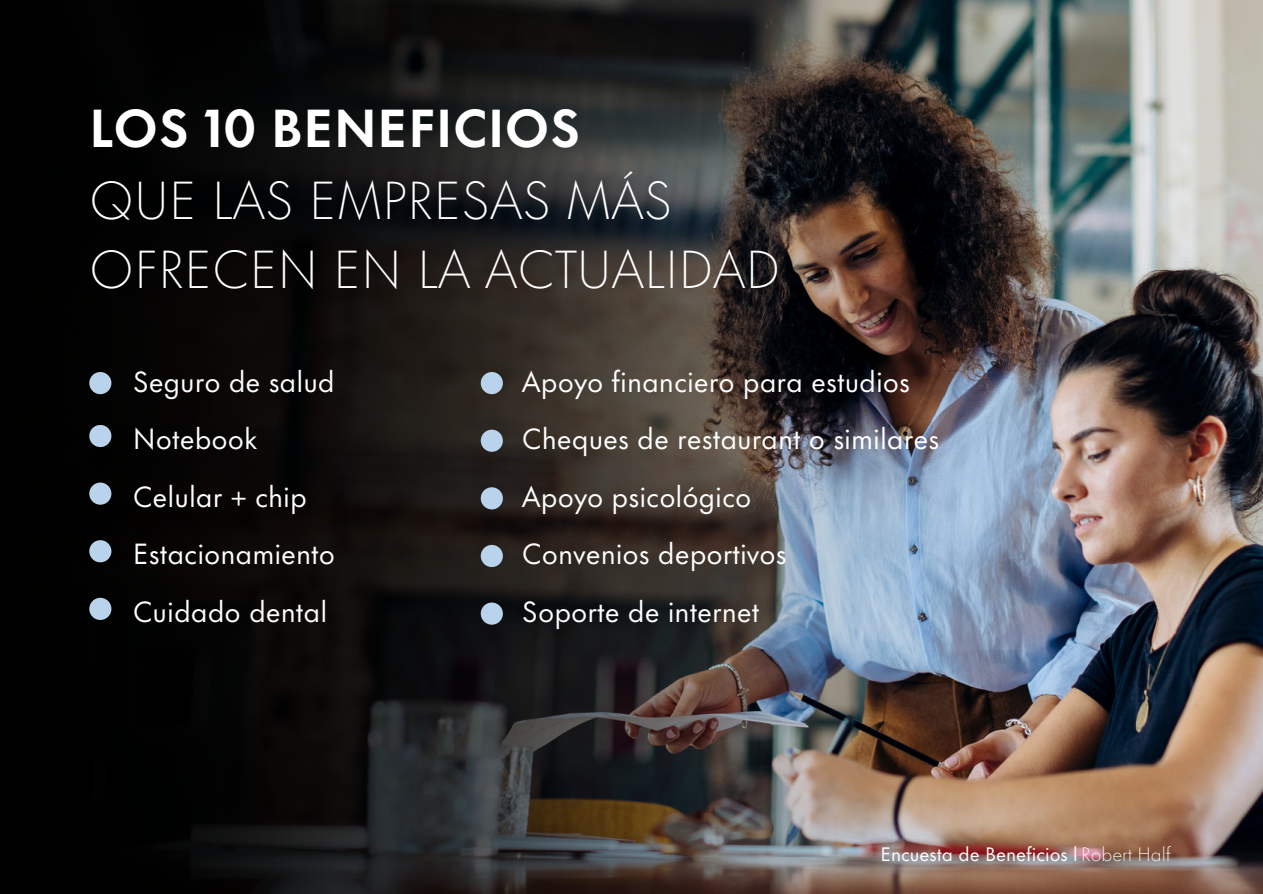
<style>
.page{position:relative;width:1263px;height:894px;background:#fff}
.page>*{position:absolute;margin:0;border:0;box-sizing:border-box;transform-origin:0 0}
.t1{font:300 49.5px/68.6px "Futura Now Text";color:#fff}
.t2{font:700 49.5px "Futura Now Text";color:#fff}
.t3{font:27px "Futura Now Text";color:#fff}
.t4{font:18px "Futura Now Text";color:#fff}
.s1{font-weight:300}
</style>
<div class="page">
<img style="left:991px;top:0;width:272px;height:893px">
<img style="left:0;top:0;width:991px;height:893px">
<div style="left:89px;top:372px;width:22px;height:22px;background:#b8d3eb;border-radius:50%"></div>
<div style="left:89px;top:425px;width:22px;height:22px;background:#b8d3eb;border-radius:50%"></div>
<div style="left:89px;top:482px;width:22px;height:22px;background:#b8d3eb;border-radius:50%"></div>
<div style="left:89px;top:540px;width:22px;height:22px;background:#b8d3eb;border-radius:50%"></div>
<div style="left:89px;top:597px;width:22px;height:22px;background:#b8d3eb;border-radius:50%"></div>
<div style="left:481px;top:372px;width:22px;height:22px;background:#b8d3eb;border-radius:50%"></div>
<div style="left:481px;top:429px;width:22px;height:22px;background:#b8d3eb;border-radius:50%"></div>
<div style="left:481px;top:487px;width:22px;height:22px;background:#b8d3eb;border-radius:50%"></div>
<div style="left:481px;top:544px;width:22px;height:23px;background:#b8d3eb;border-radius:50%"></div>
<div style="left:481px;top:602px;width:22px;height:22px;background:#b8d3eb;border-radius:50%"></div>
<p class="t2" style="left:89px;top:101px;width:493px">LOS 10 BENEFICIOS</p>
<p class="t1" style="left:89px;top:168px;width:693px">QUE LAS EMPRESAS MÁS<br>OFRECEN EN LA ACTUALIDAD</p>
<p class="t3" style="left:133px;top:366px;width:203px">Seguro de salud</p>
<p class="t3" style="left:133px;top:424px;width:126px">Notebook</p>
<p class="t3" style="left:133px;top:481px;width:176px">Celular + chip</p>
<p class="t3" style="left:133px;top:539px;width:204px">Estacionamiento</p>
<p class="t3" style="left:133px;top:596px;width:196px">Cuidado dental</p>
<p class="t3" style="left:522px;top:366px;width:390px">Apoyo financiero para estudios</p>
<p class="t3" style="left:522px;top:424px;width:419px">Cheques de restaurant o similares</p>
<p class="t3" style="left:522px;top:481px;width:231px">Apoyo psicológico</p>
<p class="t3" style="left:522px;top:539px;width:266px">Convenios deportivos</p>
<p class="t3" style="left:522px;top:596px;width:239px">Soporte de internet</p>
<p class="t4" style="left:880px;top:844px;width:292px">Encuesta de Beneficios l <span class="s1">Robert Half</span></p>
</div>
